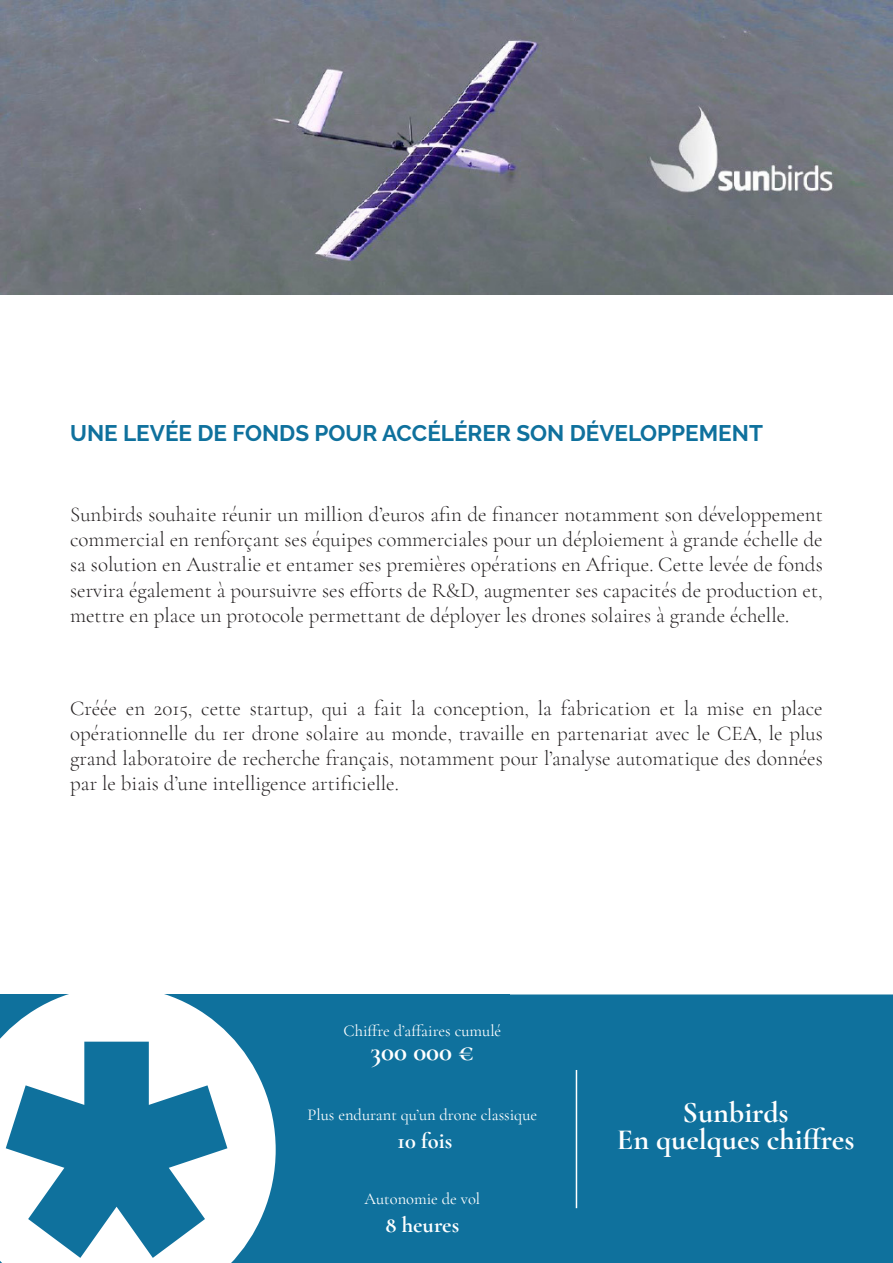
<style>
.page{position:relative;width:893px;height:1263px;background:#fff}
.page>*{position:absolute;margin:0;border:0;box-sizing:border-box;transform-origin:0 0}
.basic{font:700 30px/27px "Cormorant Garamond";color:#fff;text-align:center}
.basic-2{font:700 27px "Cormorant Garamond";color:#fff}
.sous-titre{font:700 22.5px "Raleway";color:#0f719d}
.basic-3{font:700 22.5px "Cormorant Garamond";color:#fff}
.normal_txt{font:300 21px/25.2px "Cormorant Garamond";color:#231f20;text-align:justify}
.basic-4{font:16.5px "Cormorant Garamond";color:#fff}
</style>
<div class="page">
<img style="left:0;top:0;width:893px;height:295px">
<div style="left:507px;top:994px;width:386px;height:269px;background:#0f719d"></div>
<hr style="left:534px;top:1074px;width:2px;height:160px;background:#0f719d">
<hr style="left:576px;top:1070px;width:1px;height:138px;background:#fff">
<div style="left:0;top:995px;width:510px;height:268px;background:#0f719d"></div>
<svg style="left:0;top:994px;width:276px;height:269px;fill:#fff"></svg>
<p class="sous-titre" style="left:70px;top:420px;width:694px">UNE LEVÉE DE FONDS POUR ACCÉLÉRER SON DÉVELOPPEMENT</p>
<p class="normal_txt" style="left:70px;top:502px;width:754px">Sunbirds souhaite réunir un million d’euros afin de financer notamment son développement commercial en renforçant ses équipes commerciales pour un déploiement à grande échelle de sa solution en Australie et entamer ses premières opérations en Afrique. Cette levée de fonds servira également à poursuivre ses efforts de R&amp;D, augmenter ses capacités de production et, mettre en place un protocole permettant de déployer les drones solaires à grande échelle.</p>
<p class="normal_txt" style="left:70px;top:695px;width:754px">Créée en 2015, cette startup, qui a fait la conception, la fabrication et la mise en place opérationnelle du 1er drone solaire au monde, travaille en partenariat avec le CEA, le plus grand laboratoire de recherche français, notamment pour l’analyse automatique des données par le biais d’une intelligence artificielle.</p>
<p class="basic-4" style="left:343px;top:1021px;width:159px">Chiffre d’affaires cumulé</p>
<p class="basic-2" style="left:371px;top:1034px;width:105px">300 000 €</p>
<p class="basic-4" style="left:308px;top:1105px;width:231px">Plus endurant qu’un drone classique</p>
<p class="basic-3" style="left:398px;top:1127px;width:56px">10 fois</p>
<p class="basic-4" style="left:365px;top:1189px;width:117px">Autonomie de vol</p>
<p class="basic-3" style="left:385px;top:1211px;width:75px">8 heures</p>
<p class="basic" style="left:617px;top:1098px;width:239px">Sunbirds<br>En quelques chiffres</p>
</div>
